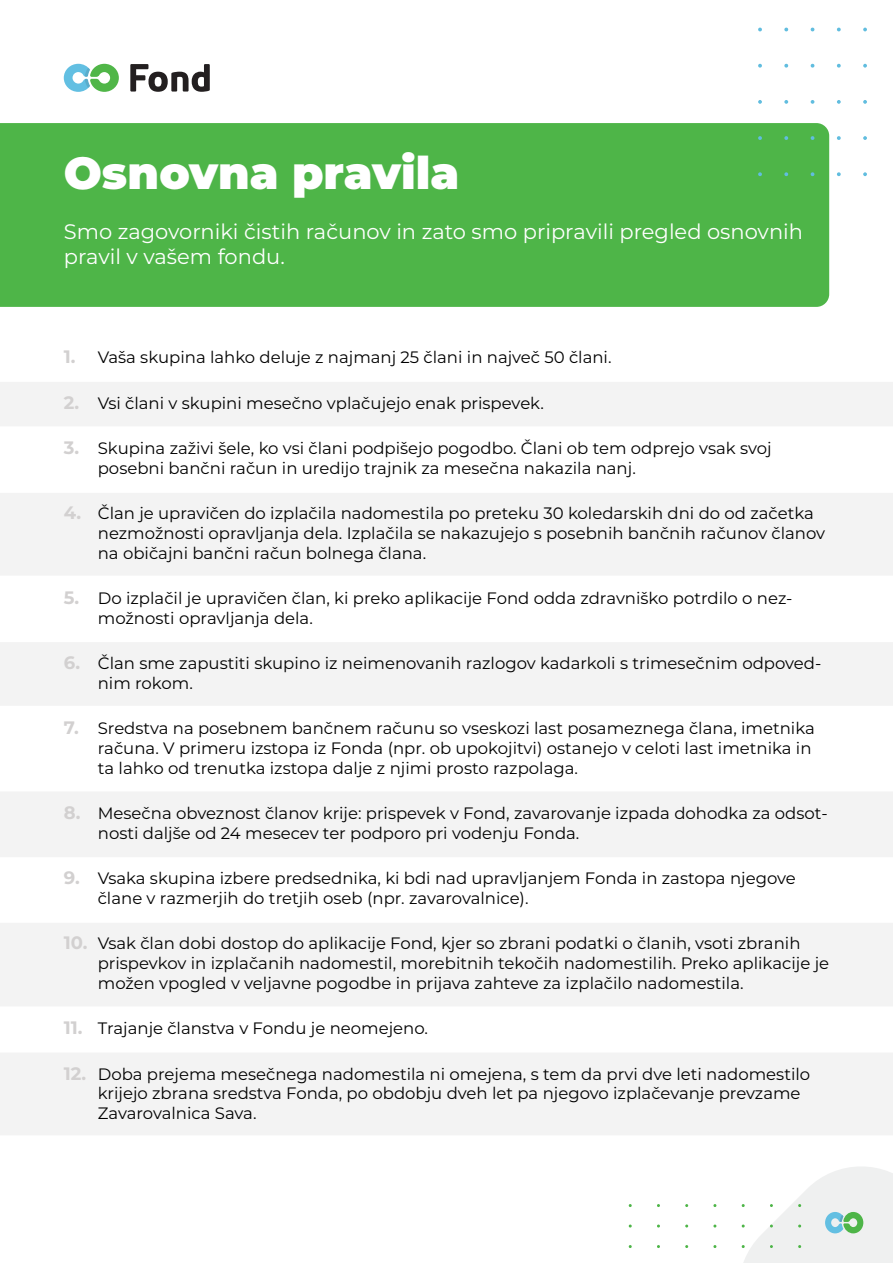
<style>
.page{position:relative;width:893px;height:1263px;background:#fff}
.page>*{position:absolute;margin:0;border:0;box-sizing:border-box;transform-origin:0 0}
.t1{font:900 45px "Montserrat";color:#fff}
.t2{font:21px/25.2px "Montserrat";color:#fff}
.t3{font:16.5px/19.8px "Montserrat";color:#000}
.s1{font-weight:700;font-size:18px;color:#d2d0d0}
</style>
<div class="page">
<div style="left:0;top:123px;width:829px;height:184px;background:#4eb548"></div>
<div style="left:0;top:382px;width:893px;height:44px;background:#f3f3f3"></div>
<div style="left:0;top:642px;width:893px;height:63px;background:#f3f3f3"></div>
<div style="left:0;top:923px;width:893px;height:83px;background:#f3f3f3"></div>
<div style="left:0;top:1053px;width:893px;height:82px;background:#f3f3f3"></div>
<div style="left:0;top:493px;width:893px;height:82px;background:#f3f3f3"></div>
<div style="left:0;top:792px;width:893px;height:65px;background:#f3f3f3"></div>
<svg style="left:64px;top:64px;width:55px;height:28px"></svg>
<svg style="left:130px;top:64px;width:80px;height:28px"></svg>
<svg style="left:863px;top:28px;width:4px;height:3px"></svg>
<svg style="left:863px;top:64px;width:4px;height:4px"></svg>
<svg style="left:863px;top:100px;width:4px;height:4px"></svg>
<svg style="left:863px;top:136px;width:4px;height:4px"></svg>
<svg style="left:863px;top:172px;width:4px;height:4px"></svg>
<svg style="left:837px;top:28px;width:4px;height:3px"></svg>
<svg style="left:837px;top:64px;width:4px;height:4px"></svg>
<svg style="left:837px;top:100px;width:4px;height:4px"></svg>
<svg style="left:837px;top:136px;width:4px;height:4px"></svg>
<svg style="left:837px;top:172px;width:4px;height:4px"></svg>
<svg style="left:811px;top:64px;width:3px;height:4px"></svg>
<svg style="left:811px;top:100px;width:3px;height:4px"></svg>
<svg style="left:811px;top:136px;width:3px;height:4px"></svg>
<svg style="left:811px;top:172px;width:3px;height:4px"></svg>
<svg style="left:784px;top:28px;width:4px;height:3px"></svg>
<svg style="left:784px;top:64px;width:4px;height:4px"></svg>
<svg style="left:784px;top:100px;width:4px;height:4px"></svg>
<svg style="left:784px;top:136px;width:4px;height:4px"></svg>
<svg style="left:784px;top:172px;width:4px;height:4px"></svg>
<svg style="left:758px;top:28px;width:4px;height:3px"></svg>
<svg style="left:758px;top:64px;width:4px;height:4px"></svg>
<svg style="left:758px;top:100px;width:4px;height:4px"></svg>
<svg style="left:758px;top:136px;width:4px;height:4px"></svg>
<svg style="left:758px;top:172px;width:4px;height:4px"></svg>
<svg style="left:741px;top:1167px;width:152px;height:96px"></svg>
<h1 class="t1" style="left:64px;top:139px;width:397px">Osnovna pravila</h1>
<p class="t2" style="left:64px;top:218px;width:741px">Smo zagovorniki čistih računov in zato smo pripravili pregled osnovnih pravil v vašem fondu.</p>
<p class="t3" style="left:64px;top:347px;width:549px"><span class="s1">1.</span> Vaša skupina lahko deluje z najmanj 25 člani in največ 50 člani.</p>
<p class="t3" style="left:64px;top:392px;width:482px"><span class="s1">2.</span> Vsi člani v skupini mesečno vplačujejo enak prispevek.</p>
<p class="t3" style="left:98px;top:438px;width:675px;text-indent:-34px"><span class="s1">3.</span> Skupina zaživi šele, ko vsi člani podpišejo pogodbo. Člani ob tem odprejo vsak svoj posebni bančni račun in uredijo trajnik za mesečna nakazila nanj.</p>
<p class="t3" style="left:98px;top:503px;width:729px;text-indent:-34px"><span class="s1">4.</span> Član je upravičen do izplačila nadomestila po preteku 30 koledarskih dni do od začetka nezmožnosti opravljanja dela. Izplačila se nakazujejo s posebnih bančnih računov članov na običajni bančni račun bolnega člana.</p>
<p class="t3" style="left:98px;top:588px;width:696px;text-indent:-34px"><span class="s1">5.</span> Do izplačil je upravičen član, ki preko aplikacije Fond odda zdravniško potrdilo o nez&shy;možnosti opravljanja dela.</p>
<p class="t3" style="left:98px;top:653px;width:725px;text-indent:-34px"><span class="s1">6.</span> Član sme zapustiti skupino iz neimenovanih razlogov kadarkoli s trimesečnim odpoved&shy;nim rokom.</p>
<p class="t3" style="left:98px;top:718px;width:719px;text-indent:-34px"><span class="s1">7.</span> Sredstva na posebnem bančnem računu so vseskozi last posameznega člana, imetnika računa. V primeru izstopa iz Fonda (npr. ob upokojitvi) ostanejo v celoti last imetnika in ta lahko od trenutka izstopa dalje z njimi prosto razpolaga.</p>
<p class="t3" style="left:98px;top:803px;width:731px;text-indent:-34px"><span class="s1">8.</span> Mesečna obveznost članov krije: prispevek v Fond, zavarovanje izpada dohodka za odsot&shy;nosti daljše od 24 mesecev ter podporo pri vodenju Fonda.</p>
<p class="t3" style="left:98px;top:868px;width:699px;text-indent:-34px"><span class="s1">9.</span> Vsaka skupina izbere predsednika, ki bdi nad upravljanjem Fonda in zastopa njegove člane v razmerjih do tretjih oseb (npr. zavarovalnice).</p>
<p class="t3" style="left:98px;top:933px;width:733px;text-indent:-34px"><span class="s1">10.</span> Vsak član dobi dostop do aplikacije Fond, kjer so zbrani podatki o članih, vsoti zbranih prispevkov in izplačanih nadomestil, morebitnih tekočih nadomestilih. Preko aplikacije je možen vpogled v veljavne pogodbe in prijava zahteve za izplačilo nadomestila.</p>
<p class="t3" style="left:64px;top:1018px;width:366px"><span class="s1">11.</span> Trajanje članstva v Fondu je neomejeno.</p>
<p class="t3" style="left:98px;top:1063px;width:714px;text-indent:-34px"><span class="s1">12.</span> Doba prejema mesečnega nadomestila ni omejena, s tem da prvi dve leti nadomestilo krijejo zbrana sredstva Fonda, po obdobju dveh let pa njegovo izplačevanje prevzame<br>Zavarovalnica Sava.</p>
</div>
